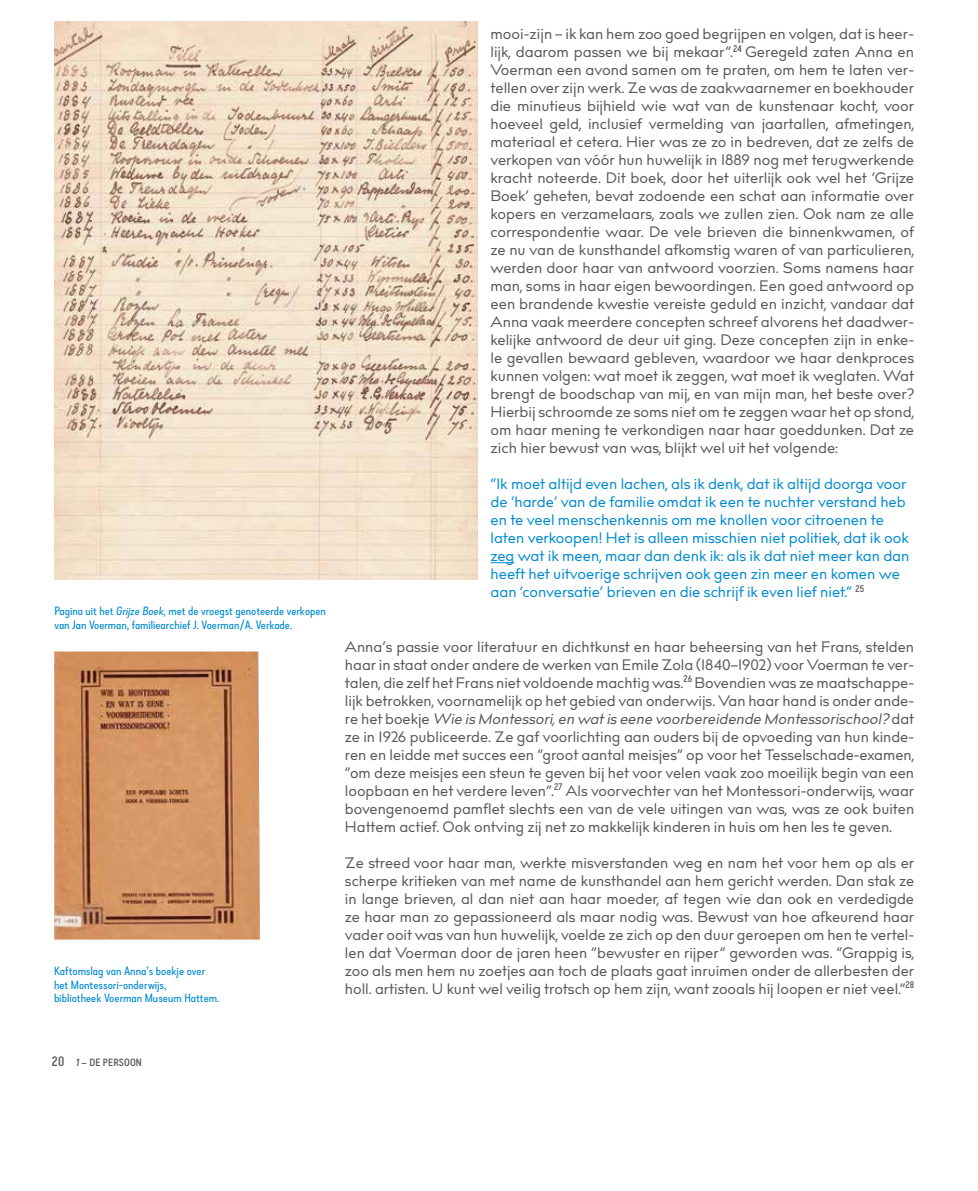
<style>
.page{position:relative;width:978px;height:1191px;background:#fff}
.page>*{position:absolute;margin:0;border:0;box-sizing:border-box;transform-origin:0 0}
.t1{font:15px/18px "billcorporatemedium";color:#58585a;text-align:justify}
.t2{font:15px/18px "billcorporatemedium";color:#008bd0}
.t3{font:12px/13.5px "Falena";color:#008bd0}
.t4{font:500 10.5px "Falena";letter-spacing:.01em;color:#58585a}
.s1{font-style:italic}
.s2{font-size:13.5px}
</style>
<div class="page">
<svg style="left:490px;top:562px;width:24px;height:1px"></svg>
<img style="left:54px;top:21px;width:424px;height:558px">
<img style="left:54px;top:651px;width:206px;height:288px">
<p class="t3" style="left:54px;top:604px;width:273px">Pagina uit het <span class="s1">Grijze Boek,</span> met de vroegst genoteerde verkopen van Jan Voerman, familiearchief J. Voerman/A. Verkade.</p>
<p class="t3" style="left:54px;top:964px;width:167px">Kaftomslag van Anna’s boekje over het Montessori-onderwijs,<br>bibliotheek Voerman Museum Hattem.</p>
<p class="t1" style="left:490px;top:26px;width:425px">mooi-zijn – ik kan hem zoo goed begrijpen en volgen, dat is heer&shy;lijk, daarom passen we bij mekaar”.<sup>24</sup> Geregeld zaten Anna en Voerman een avond samen om te praten, om hem te laten ver&shy;tellen over zijn werk. Ze was de zaakwaarnemer en boekhouder die minutieus bijhield wie wat van de kunstenaar kocht, voor hoeveel geld, inclusief vermelding van jaartallen, afmetingen, materiaal et cetera. Hier was ze zo in bedreven, dat ze zelfs de verkopen van vóór hun huwelijk in 1889 nog met terugwerkende kracht noteerde. Dit boek, door het uiterlijk ook wel het ‘Grijze Boek’ geheten, bevat zodoende een schat aan informatie over kopers en verzamelaars, zoals we zullen zien. Ook nam ze alle correspondentie waar. De vele brieven die binnenkwamen, of ze nu van de kunsthandel afkomstig waren of van particulieren, werden door haar van antwoord voorzien. Soms namens haar man, soms in haar eigen bewoordingen. Een goed antwoord op een brandende kwestie vereiste geduld en inzicht, vandaar dat Anna vaak meerdere concepten schreef alvorens het daadwer&shy;kelijke antwoord de deur uit ging. Deze concepten zijn in enke&shy;le gevallen bewaard gebleven, waardoor we haar denkproces kunnen volgen: wat moet ik zeggen, wat moet ik weglaten. Wat brengt de boodschap van mij, en van mijn man, het beste over?<br>Hierbij schroomde ze soms niet om te zeggen waar het op stond, om haar mening te verkondigen naar haar goeddunken. Dat ze zich hier bewust van was, blijkt wel uit het volgende:</p>
<p class="t2" style="left:490px;top:476px;width:421px">“Ik moet altijd even lachen, als ik denk, dat ik altijd doorga voor de ‘harde’ van de familie omdat ik een te nuchter verstand heb en te veel menschenkennis om me knollen voor citroenen te laten verkoopen! Het is alleen misschien niet politiek, dat ik ook zeg wat ik meen, maar dan denk ik: als ik dat niet meer kan dan heeft het uitvoerige schrijven ook geen zin meer en komen we aan ‘conversatie’ brieven en die schrijf ik even lief niet.” <sup>25</sup></p>
<p class="t1" style="left:345px;top:638px;width:571px">Anna’s passie voor literatuur en dichtkunst en haar beheersing van het Frans, stelden haar in staat onder andere de werken van Emile Zola (1840–1902) voor Voerman te ver&shy;talen, die zelf het Frans niet voldoende machtig was.<sup>26</sup> Bovendien was ze maatschappe&shy;lijk betrokken, voornamelijk op het gebied van onderwijs. Van haar hand is onder ande&shy;r e h e t b o e k j e <span class="s1">Wie isMontessori,en watiseene voorbereidende Montessorischool?</span>d a t ze in 1926 publiceerde. Ze gaf voorlichting aan ouders bij de opvoeding van hun kinde&shy;ren en leidde met succes een “groot aantal meisjes” op voor het Tesselschade-examen, “om deze meisjes een steun te geven bij het voor velen vaak zoo moeilijk begin van een loopbaan en het verdere leven”.<sup>27</sup> Als voorvechter van het Montessori-onderwijs, waar bovengenoemd pamflet slechts een van de vele uitingen van was, was ze ook buiten Hattem actief. Ook ontving zij net zo makkelijk kinderen in huis om hen les te geven.</p>
<p class="t1" style="left:345px;top:854px;width:571px">Ze streed voor haar man, werkte misverstanden weg en nam het voor hem op als er scherpe kritieken van met name de kunsthandel aan hem gericht werden. Dan stak ze in lange brieven, al dan niet aan haar moeder, af tegen wie dan ook en verdedigde ze haar man zo gepassioneerd als maar nodig was. Bewust van hoe afkeurend haar vader ooit was van hun huwelijk, voelde ze zich op den duur geroepen om hen te vertel&shy;len dat Voerman door de jaren heen “bewuster en rijper” geworden was. “Grappig is, zoo als men hem nu zoetjes aan toch de plaats gaat inruimen onder de allerbesten der holl. artisten. U kunt wel veilig trotsch op hem zijn, want zooals hij loopen er niet veel.”<sup>28</sup></p>
<p class="t4" style="left:52px;top:1055px;width:91px"><span class="s2">20</span> <span class="s1">1</span> — DE PERSOON</p>
</div>
